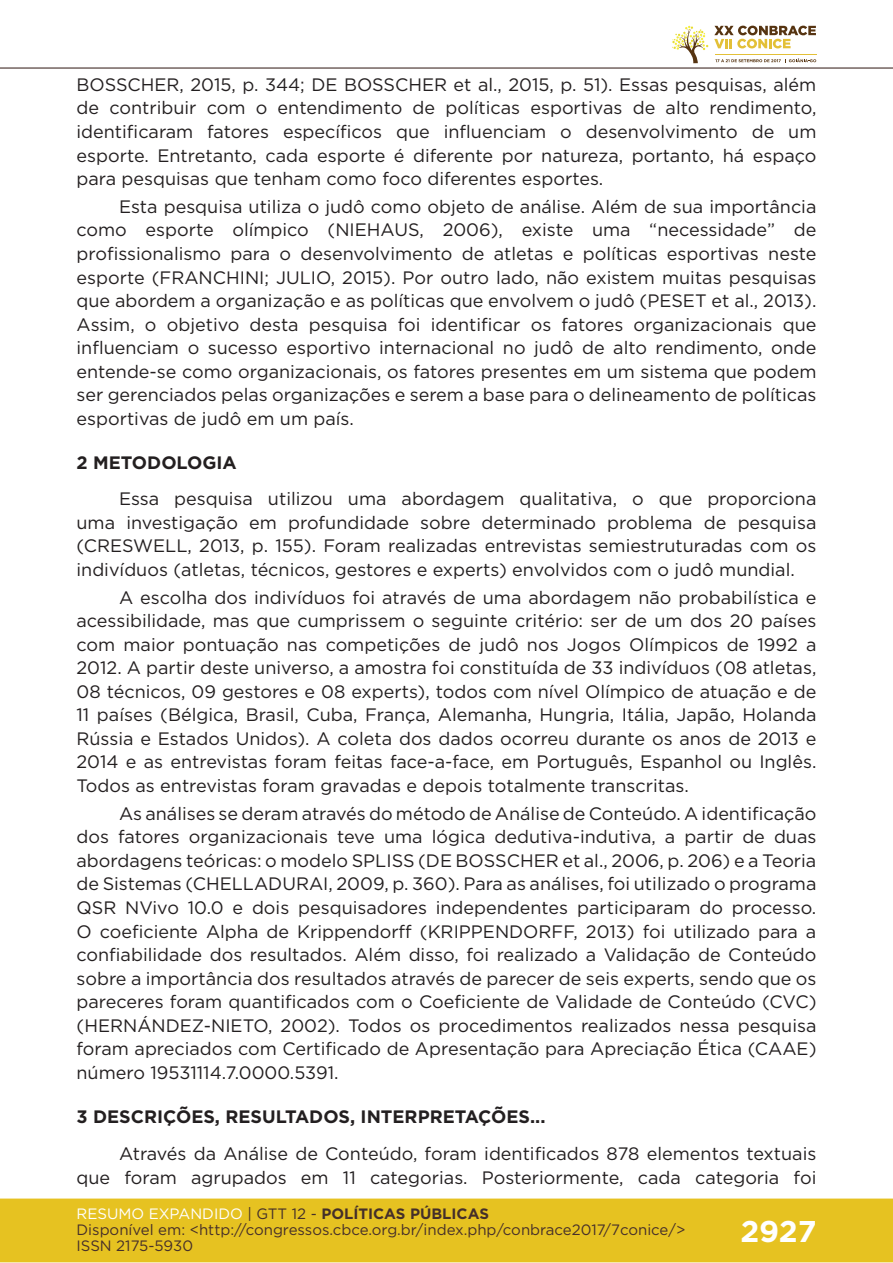
<style>
.page{position:relative;width:893px;height:1263px;background:#fff}
.page>*{position:absolute;margin:0;border:0;box-sizing:border-box;transform-origin:0 0}
.t1{font:700 30px "Gotham";color:#fff}
.t2{font:18px/23.5px "Gotham";color:#231f20;text-align:justify}
.t3{font:700 18px "Gotham";color:#231f20}
.t4{font:15px/16px "Gotham";color:#462f2a}
.s1{color:#fff}
.s2{color:#442f2a}
.s3{font-weight:700;color:#442f2a}
</style>
<div class="page">
<div style="left:0;top:1198px;width:893px;height:64px;background:#e6c221;border:2px solid #e6c221"></div>
<hr style="left:0;top:67px;width:893px;height:2px;background:#442f2a">
<svg style="left:672px;top:26px;width:144px;height:37px"></svg>
<hr style="left:0;top:0;width:1px;height:150px;background:#fff">
<p class="t2" style="left:77px;top:72px;width:741px">BOSSCHER, 2015, p. 344; DE BOSSCHER et al., 2015, p. 51). Essas pesquisas, além de contribuir com o entendimento de políticas esportivas de alto rendimento, identificaram fatores específicos que influenciam o desenvolvimento de um esporte. Entretanto, cada esporte é diferente por natureza, portanto, há espaço para pesquisas que tenham como foco diferentes esportes.</p>
<p class="t2" style="left:77px;top:194px;width:741px;text-indent:43px">Esta pesquisa utiliza o judô como objeto de análise. Além de sua importância como esporte olímpico (NIEHAUS, 2006), existe uma “necessidade” de profissionalismo para o desenvolvimento de atletas e políticas esportivas neste esporte (FRANCHINI; JULIO, 2015). Por outro lado, não existem muitas pesquisas que abordem a organização e as políticas que envolvem o judô (PESET et al., 2013).<br>Assim, o objetivo desta pesquisa foi identificar os fatores organizacionais que influenciam o sucesso esportivo internacional no judô de alto rendimento, onde entende-se como organizacionais, os fatores presentes em um sistema que podem ser gerenciados pelas organizações e serem a base para o delineamento de políticas esportivas de judô em um país.</p>
<p class="t3" style="left:77px;top:451px;width:162px">2 METODOLOGIA</p>
<p class="t2" style="left:77px;top:487px;width:741px;text-indent:43px">Essa pesquisa utilizou uma abordagem qualitativa, o que proporciona uma investigação em profundidade sobre determinado problema de pesquisa (CRESWELL, 2013, p. 155). Foram realizadas entrevistas semiestruturadas com os indivíduos (atletas, técnicos, gestores e experts) envolvidos com o judô mundial.</p>
<p class="t2" style="left:77px;top:585px;width:741px;text-indent:43px">A escolha dos indivíduos foi através de uma abordagem não probabilística e acessibilidade, mas que cumprissem o seguinte critério: ser de um dos 20 países com maior pontuação nas competições de judô nos Jogos Olímpicos de 1992 a 2012. A partir deste universo, a amostra foi constituída de 33 indivíduos (08 atletas, 08 técnicos, 09 gestores e 08 experts), todos com nível Olímpico de atuação e de 11 países (Bélgica, Brasil, Cuba, França, Alemanha, Hungria, Itália, Japão, Holanda Rússia e Estados Unidos). A coleta dos dados ocorreu durante os anos de 2013 e 2014 e as entrevistas foram feitas face-a-face, em Português, Espanhol ou Inglês.<br>Todos as entrevistas foram gravadas e depois totalmente transcritas.</p>
<p class="t2" style="left:77px;top:801px;width:741px;text-indent:43px">As análises se deram através do método de Análise de Conteúdo. A identificação dos fatores organizacionais teve uma lógica dedutiva-indutiva, a partir de duas abordagens teóricas: o modelo SPLISS (DE BOSSCHER et al., 2006, p. 206) e a Teoria de Sistemas (CHELLADURAI, 2009, p. 360). Para as análises, foi utilizado o programa QSR NVivo 10.0 e dois pesquisadores independentes participaram do processo.<br>O coeficiente Alpha de Krippendorff (KRIPPENDORFF, 2013) foi utilizado para a confiabilidade dos resultados. Além disso, foi realizado a Validação de Conteúdo sobre a importância dos resultados através de parecer de seis experts, sendo que os pareceres foram quantificados com o Coeficiente de Validade de Conteúdo (CVC) (HERNÁNDEZ-NIETO, 2002). Todos os procedimentos realizados nessa pesquisa foram apreciados com Certificado de Apresentação para Apreciação Ética (CAAE) número 19531114.7.0000.5391.</p>
<p class="t3" style="left:77px;top:1104px;width:470px">3 DESCRIÇÕES, RESULTADOS, INTERPRETAÇÕES...</p>
<p class="t2" style="left:77px;top:1141px;width:741px;line-height:24px;text-align:right">Através da Análise de Conteúdo, foram identificados 878 elementos textuais<br>que foram agrupados em 11 categorias. Posteriormente, cada categoria foi</p>
<p class="t4" style="left:77px;top:1205px;width:610px"><span class="s1">RESUMO EXPANDIDO</span> <span class="s2">| GTT 12 -</span> <span class="s3">POLÍTICAS PÚBLICAS<br></span>Disponível em: &lt;http://congressos.cbce.org.br/index.php/conbrace2017/7conice/&gt;<br>ISSN 2175-5930</p>
<h1 class="t1" style="left:740px;top:1212px;width:78px">2927</h1>
</div>
